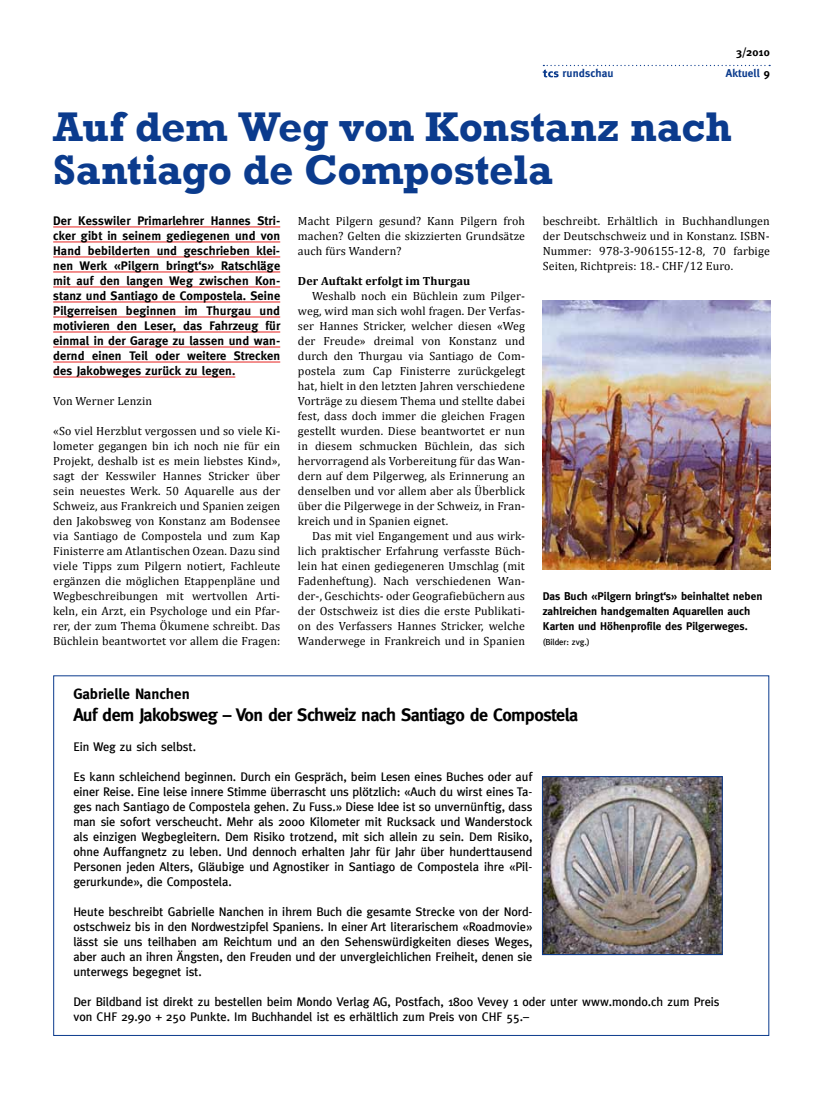
<style>
.page{position:relative;width:823px;height:1099px;background:#fff}
.page>*{position:absolute;margin:0;border:0;box-sizing:border-box;transform-origin:0 0}
.t1{font:700 42.5px/42.5px "Rockwell";letter-spacing:-.005em;color:#0b3b8d}
.t2{font:700 18.12px "Meta";letter-spacing:-.03em;color:#000}
.t3{font:700 15px "Meta";color:#000}
.t4{font:500 12.5px/15px "Meta";color:#000;text-align:justify}
.t5{font:700 12.5px/15px "Meta";letter-spacing:.01em;color:#000;text-align:justify}
.t6{font:11.88px/15px "Cambria";letter-spacing:.01em;color:#000;text-align:justify}
.t7{font:700 11.88px "Cambria";letter-spacing:.01em;color:#000}
.t8{font:700 11.25px/15px "Meta";color:#000}
.t9{font:700 11.25px "Meta";letter-spacing:.01em;color:#0b3b8d}
.t10{font:500 8.75px "Meta";letter-spacing:-.005em;color:#000}
.s1{color:#000}
</style>
<div class="page">
<hr style="left:53px;top:227px;width:227px;height:1px;background:#e72320">
<hr style="left:53px;top:242px;width:227px;height:1px;background:#e72320">
<hr style="left:53px;top:257px;width:227px;height:1px;background:#e72320">
<hr style="left:53px;top:272px;width:227px;height:1px;background:#e72320">
<hr style="left:53px;top:287px;width:227px;height:1px;background:#e72320">
<hr style="left:53px;top:302px;width:227px;height:1px;background:#e72320">
<hr style="left:53px;top:317px;width:227px;height:1px;background:#e72320">
<hr style="left:53px;top:332px;width:227px;height:1px;background:#e72320">
<hr style="left:53px;top:347px;width:227px;height:1px;background:#e72320">
<hr style="left:53px;top:362px;width:227px;height:1px;background:#e72320">
<hr style="left:53px;top:377px;width:182px;height:1px;background:#e72320">
<img style="left:544px;top:778px;width:176px;height:174px">
<div style="left:542px;top:776px;width:180px;height:178px;border:1px solid #0b3b8d"></div>
<img style="left:542px;top:300px;width:227px;height:269px">
<svg style="left:542px;top:65px;width:227px;height:12px"></svg>
<p class="t8" style="left:735px;top:45px;width:35px">3/2010</p>
<p class="t9" style="left:562px;top:67px;width:53px">rundschau</p>
<p class="t9" style="left:725px;top:67px;width:45px">Aktuell <span class="s1">9</span></p>
<h1 class="t1" style="left:53px;top:106px;width:680px">Auf dem Weg von Konstanz nach<br>Santiago de Compostela</h1>
<p class="t5" style="left:53px;top:213px;width:228px">Der Kesswiler Primarlehrer Hannes Stri&shy;cker gibt in seinem gediegenen und von Hand bebilderten und geschrieben klei&shy;nen Werk «Pilgern bringt‘s» Ratschläge mit auf den langen Weg zwischen Kon&shy;stanz und Santiago de Compostela. Seine Pilgerreisen beginnen im Thurgau und motivieren den Leser, das Fahrzeug für einmal in der Garage zu lassen und wan&shy;dernd einen Teil oder weitere Strecken des Jakobweges zurück zu legen.</p>
<p class="t6" style="left:53px;top:393px;width:100px">Von Werner Lenzin</p>
<p class="t6" style="left:53px;top:423px;width:228px">«So viel Herzblut vergossen und so viele Ki&shy;lometer gegangen bin ich noch nie für ein Projekt, deshalb ist es mein liebstes Kind», sagt der Kesswiler Hannes Stricker über sein neuestes Werk. 50 Aquarelle aus der Schweiz, aus Frankreich und Spanien zeigen den Jakobsweg von Konstanz am Bodensee via Santiago de Compostela und zum Kap Finisterre am Atlantischen Ozean. Dazu sind viele Tipps zum Pilgern notiert, Fachleute ergänzen die möglichen Etappenpläne und Wegbeschreibungen mit wertvollen Arti&shy;keln, ein Arzt, ein Psychologe und ein Pfar&shy;rer, der zum Thema Ökumene schreibt. Das Büchlein beantwortet vor allem die Fragen:</p>
<p class="t6" style="left:542px;top:213px;width:228px">beschreibt. Erhältlich in Buchhandlungen der Deutschschweiz und in Konstanz. ISBN-Nummer: 978-3-906155-12-8, 70 farbige Seiten, Richtpreis: 18.- CHF/12 Euro.</p>
<p class="t6" style="left:298px;top:213px;width:228px">Macht Pilgern gesund? Kann Pilgern froh machen? Gelten die skizzierten Grundsätze auch fürs Wandern?</p>
<p class="t7" style="left:298px;top:274px;width:174px">Der Auftakt erfolgt im Thurgau</p>
<p class="t6" style="left:298px;top:288px;width:228px;text-indent:14px">Weshalb noch ein Büchlein zum Pilger&shy;weg, wird man sich wohl fragen. Der Verfas&shy;ser Hannes Stricker, welcher diesen «Weg der Freude» dreimal von Konstanz und durch den Thurgau via Santiago de Com&shy;postela zum Cap Finisterre zurückgelegt hat, hielt in den letzten Jahren verschiedene Vorträge zu diesem Thema und stellte dabei fest, dass doch immer die gleichen Fragen gestellt wurden. Diese beantwortet er nun in diesem schmucken Büchlein, das sich hervorragend als Vorbereitung für das Wan&shy;dern auf dem Pilgerweg, als Erinnerung an denselben und vor allem aber als Überblick über die Pilgerwege in der Schweiz, in Fran&shy;kreich und in Spanien eignet.</p>
<p class="t6" style="left:298px;top:528px;width:228px;text-indent:14px">Das mit viel Engangement und aus wirk&shy;lich praktischer Erfahrung verfasste Büch&shy;lein hat einen gediegeneren Umschlag (mit Fadenheftung). Nach verschiedenen Wan&shy;der-, Geschichts- oder Geografiebüchern aus der Ostschweiz ist dies die erste Publikati&shy;on des Verfassers Hannes Stricker, welche Wanderwege in Frankreich und in Spanien</p>
<p class="t8" style="left:542px;top:588px;width:221px">Das Buch «Pilgern bringt‘s» beinhaltet neben zahlreichen handgemalten Aquarellen auch<br>Karten und Höhenprofile des Pilgerweges.</p>
<p class="t10" style="left:542px;top:637px;width:48px">(Bilder: zvg.)</p>
<p class="t3" style="left:73px;top:685px;width:118px">Gabrielle Nanchen</p>
<h2 class="t2" style="left:73px;top:704px;width:506px">Auf dem Jakobsweg – Von der Schweiz nach Santiago de Compostela</h2>
<p class="t4" style="left:73px;top:738px;width:124px">Ein Weg zu sich selbst.</p>
<p class="t4" style="left:73px;top:768px;width:460px">Es kann schleichend beginnen. Durch ein Gespräch, beim Lesen eines Buches oder auf einer Reise. Eine leise innere Stimme überrascht uns plötzlich: «Auch du wirst eines Ta&shy;ges nach Santiago de Compostela gehen. Zu Fuss.» Diese Idee ist so unvernünftig, dass man sie sofort verscheucht. Mehr als 2000 Kilometer mit Rucksack und Wanderstock als einzigen Wegbegleitern. Dem Risiko trotzend, mit sich allein zu sein. Dem Risiko, ohne Auffangnetz zu leben. Und dennoch erhalten Jahr für Jahr über hunderttausend Personen jeden Alters, Gläubige und Agnostiker in Santiago de Compostela ihre «Pil&shy;gerurkunde», die Compostela.</p>
<p class="t4" style="left:73px;top:903px;width:460px">Heute beschreibt Gabrielle Nanchen in ihrem Buch die gesamte Strecke von der Nord&shy;ostschweiz bis in den Nordwestzipfel Spaniens. In einer Art literarischem «Roadmovie» lässt sie uns teilhaben am Reichtum und an den Sehenswürdigkeiten dieses Weges, aber auch an ihren Ängsten, den Freuden und der unvergleichlichen Freiheit, denen sie unterwegs begegnet ist.</p>
<p class="t4" style="left:73px;top:993px;width:647px">Der Bildband ist direkt zu bestellen beim Mondo Verlag AG, Postfach, 1800 Vevey 1 oder unter www.mondo.ch zum Preis von CHF 29.90 + 250 Punkte. Im Buchhandel ist es erhältlich zum Preis von CHF 55.–</p>
</div>
